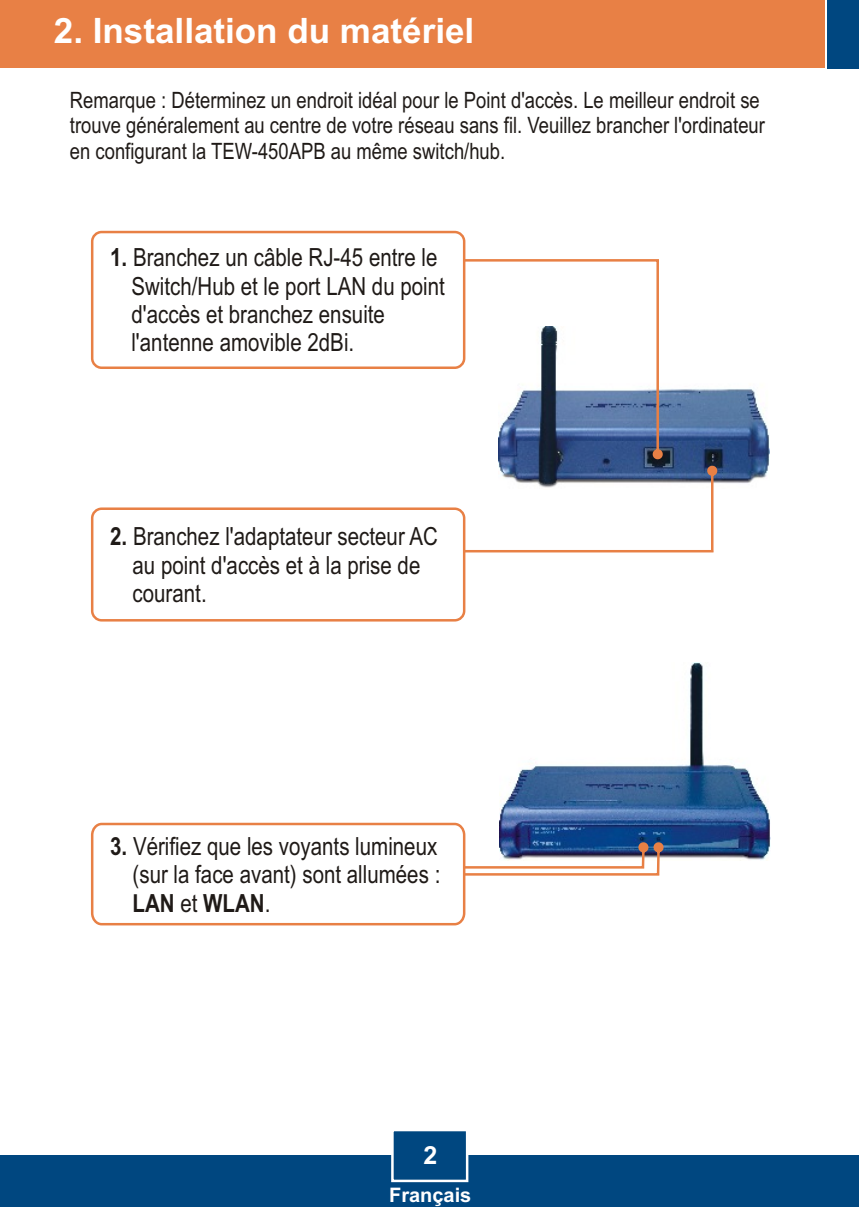
<style>
.page{position:relative;width:859px;height:1207px;background:#fff}
.page>*{position:absolute;margin:0;border:0;box-sizing:border-box;transform-origin:0 0}
.t1{font:700 35px "Arial";color:#fff}
.t2{font:25px/28.2px "Arial Narrow";color:#1f1a17}
.t3{font:700 25px "Arial";color:#fff}
.t4{font:22.5px/25.5px "Arial Narrow";color:#1f1a17}
.t5{font:700 20px "Arial";color:#fff}
.s1{font-weight:700}
</style>
<div class="page">
<div style="left:0;top:1155px;width:859px;height:51px;background:#004780"></div>
<div style="left:0;top:0;width:824px;height:68px;background:#e88045"></div>
<div style="left:827px;top:0;width:32px;height:68px;background:#004780"></div>
<svg style="left:391px;top:1131px;width:78px;height:52px"></svg>
<img style="left:499px;top:388px;width:270px;height:95px">
<svg style="left:464px;top:259px;width:198px;height:200px"></svg>
<svg style="left:465px;top:466px;width:252px;height:86px"></svg>
<div style="left:91px;top:231px;width:374px;height:138px;background:#fff;border:3px solid #e88045;border-radius:9px"></div>
<div style="left:91px;top:507px;width:374px;height:114px;background:#fff;border:3px solid #e88045;border-radius:9px"></div>
<img style="left:500px;top:662px;width:270px;height:198px">
<svg style="left:90px;top:821px;width:573px;height:105px"></svg>
<h1 class="t1" style="left:54px;top:18px;width:422px">2. Installation du matériel</h1>
<p class="t4" style="left:70px;top:89px;width:696px">Remarque : Déterminez un endroit idéal pour le Point d'accès. Le meilleur endroit se trouve généralement au centre de votre réseau sans fil. Veuillez brancher l'ordinateur en configurant la TEW-450APB au même switch/hub.</p>
<p class="t2" style="left:131px;top:246px;width:315px;text-indent:-21px"><span class="s1">1.</span> Branchez un câble RJ-45 entre le<br>Switch/Hub et le port LAN du point d'accès et branchez ensuite l'antenne amovible 2dBi.</p>
<p class="t2" style="left:133px;top:524px;width:307px;text-indent:-22px"><span class="s1">2.</span> Branchez l'adaptateur secteur AC au point d'accès et à la prise de courant.</p>
<p class="t2" style="left:133px;top:834px;width:309px;text-indent:-22px"><span class="s1">3.</span> Vérifiez que les voyants lumineux (sur la face avant) sont allumées :<br><span class="s1">LAN</span> et <span class="s1">WLAN</span>.</p>
<p class="t3" style="left:423px;top:1145px;width:15px">2</p>
<p class="t5" style="left:389px;top:1187px;width:84px">Français</p>
</div>
